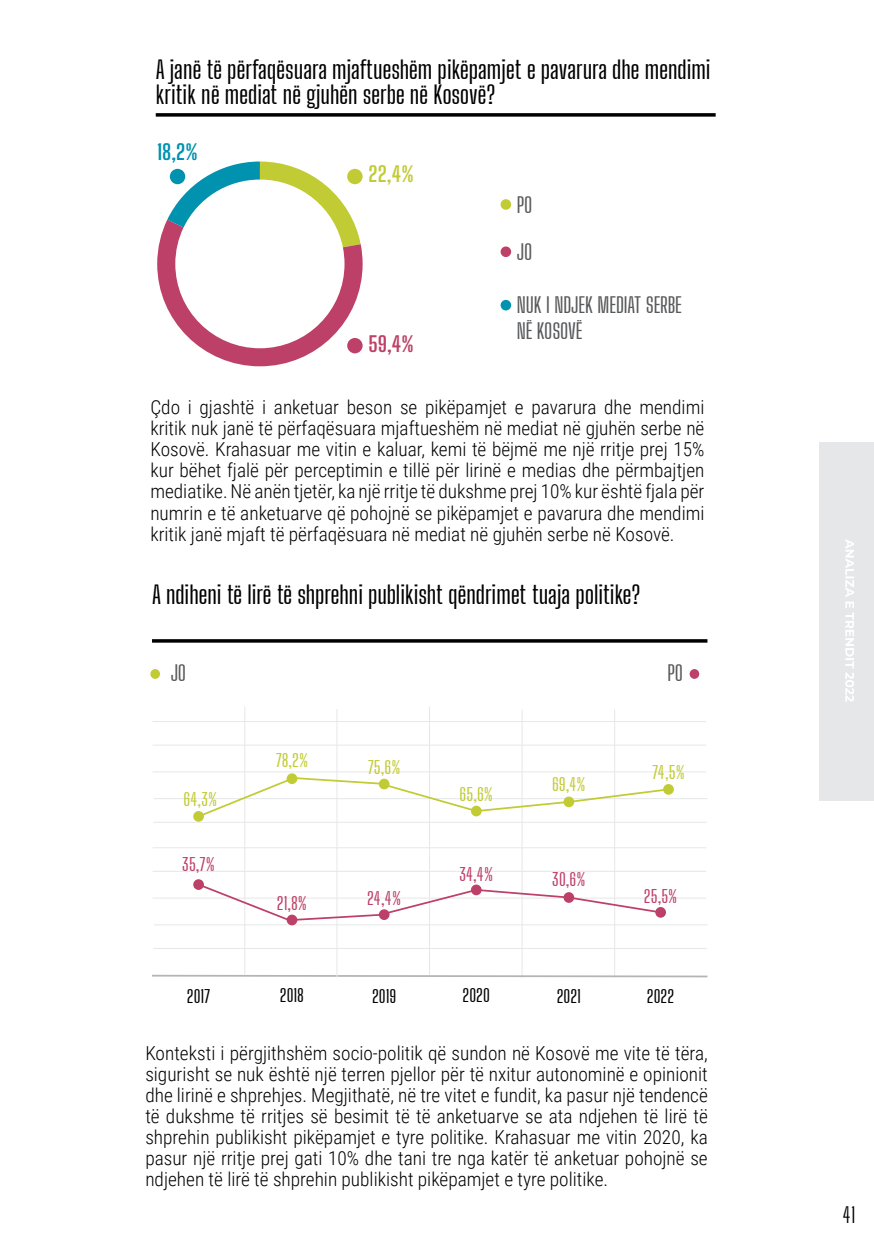
<style>
.page{position:relative;width:874px;height:1241px;background:#fff}
.page>*{position:absolute;margin:0;border:0;box-sizing:border-box;transform-origin:0 0}
.t1{font:500 24.5px/24.5px "Big Shoulders Display";letter-spacing:-.005em;color:#000}
.t2{font:500 21px/25.2px "Big Shoulders Display";letter-spacing:-.01em;color:#58595b}
.t3{font:700 21px "Big Shoulders Display";color:#0092ae}
.t4{font:700 21px "Big Shoulders Display";color:#bd4068}
.t5{font:700 21px "Big Shoulders Display";color:#c1cb34}
.t6{font:21px "Big Shoulders Display";color:#000}
.t7{font:300 19.25px/21px "Roboto Condensed";color:#000;text-align:justify}
.t8{font:500 17.5px "Big Shoulders Display";color:#c1cb34}
.t9{font:500 17.5px "Big Shoulders Display";color:#bd4068}
.t10{font:500 17.5px "Big Shoulders Display";color:#000}
</style>
<div class="page">
<div style="left:819px;top:441px;width:54px;height:359px;background:#e6e7e8"></div>
<svg style="left:845px;top:540px;width:8px;height:161px"></svg>
<svg style="left:157px;top:161px;width:205px;height:205px"></svg>
<svg style="left:156px;top:113px;width:559px;height:4px;background:#1f1f1f"></svg>
<hr style="left:152px;top:639px;width:555px;height:3px;background:#000">
<div style="left:170px;top:169px;width:15px;height:15px;background:#0092ae;border-radius:50%"></div>
<div style="left:347px;top:338px;width:15px;height:15px;background:#bd4068;border-radius:50%"></div>
<div style="left:347px;top:169px;width:15px;height:15px;background:#c1cb34;border-radius:50%"></div>
<div style="left:500px;top:246px;width:11px;height:11px;background:#bd4068;border-radius:50%"></div>
<div style="left:500px;top:300px;width:11px;height:10px;background:#0092ae;border-radius:50%"></div>
<div style="left:500px;top:199px;width:11px;height:11px;background:#c1cb34;border-radius:50%"></div>
<hr style="left:153px;top:948px;width:553px;height:1px;background:#e6e7e8">
<hr style="left:154px;top:924px;width:553px;height:1px;background:#e6e7e8">
<hr style="left:152px;top:897px;width:553px;height:1px;background:#e6e7e8">
<hr style="left:152px;top:870px;width:553px;height:1px;background:#e6e7e8">
<hr style="left:152px;top:847px;width:553px;height:1px;background:#e6e7e8">
<hr style="left:153px;top:821px;width:553px;height:1px;background:#e6e7e8">
<hr style="left:154px;top:798px;width:553px;height:1px;background:#e6e7e8">
<hr style="left:152px;top:771px;width:553px;height:1px;background:#e6e7e8">
<hr style="left:152px;top:744px;width:553px;height:1px;background:#e6e7e8">
<hr style="left:152px;top:721px;width:553px;height:1px;background:#e6e7e8">
<hr style="left:614px;top:709px;width:1px;height:268px;background:#e6e7e8">
<hr style="left:521px;top:709px;width:1px;height:268px;background:#e6e7e8">
<hr style="left:429px;top:706px;width:1px;height:268px;background:#e6e7e8">
<svg style="left:152px;top:973px;width:556px;height:5px"></svg>
<hr style="left:336px;top:709px;width:1px;height:268px;background:#e6e7e8">
<hr style="left:244px;top:706px;width:1px;height:268px;background:#e6e7e8">
<div style="left:193px;top:879px;width:11px;height:10px;background:#bd4068;border-radius:50%"></div>
<div style="left:655px;top:906px;width:10px;height:11px;background:#bd4068;border-radius:50%"></div>
<div style="left:193px;top:811px;width:11px;height:10px;background:#c1cb34;border-radius:50%"></div>
<svg style="left:286px;top:773px;width:11px;height:11px"></svg>
<div style="left:662px;top:784px;width:11px;height:10px;background:#c1cb34;border-radius:50%"></div>
<div style="left:286px;top:914px;width:11px;height:11px;background:#bd4068;border-radius:50%"></div>
<div style="left:150px;top:669px;width:10px;height:9px;background:#c1cb34;border-radius:50%"></div>
<div style="left:689px;top:669px;width:10px;height:9px;background:#bd4068;border-radius:50%"></div>
<svg style="left:196px;top:776px;width:474px;height:42px"></svg>
<svg style="left:198px;top:883px;width:464px;height:39px"></svg>
<p class="t1" style="left:156px;top:58px;width:556px">A janë të përfaqësuara mjaftueshëm pikëpamjet e pavarura dhe mendimi kritik në mediat në gjuhën serbe në Kosovë?</p>
<p class="t3" style="left:157px;top:137px;width:42px">18,2%</p>
<p class="t5" style="left:368px;top:160px;width:47px">22,4%</p>
<p class="t4" style="left:368px;top:329px;width:47px">59,4%</p>
<p class="t2" style="left:516px;top:192px;width:17px">PO</p>
<p class="t2" style="left:516px;top:239px;width:17px">JO</p>
<p class="t2" style="left:516px;top:293px;width:167px">NUK I NDJEK MEDIAT SERBE<br>NË KOSOVË</p>
<p class="t7" style="left:150px;top:396px;width:555px">Çdo i gjashtë i anketuar beson se pikëpamjet e pavarura dhe mendimi kritik nuk janë të përfaqësuara mjaftueshëm në mediat në gjuhën serbe në Kosovë. Krahasuar me vitin e kaluar, kemi të bëjmë me një rritje prej 15% kur bëhet fjalë për perceptimin e tillë për lirinë e medias dhe përmbajtjen mediatike. Në anën tjetër, ka një rritje të dukshme prej 10% kur është fjala për numrin e të anketuarve që pohojnë se pikëpamjet e pavarura dhe mendimi kritik janë mjaft të përfaqësuara në mediat në gjuhën serbe në Kosovë.</p>
<p class="t1" style="left:152px;top:582px;width:490px">A ndiheni të lirë të shprehni publikisht qëndrimet tuaja politike?</p>
<p class="t2" style="left:171px;top:660px;width:17px">JO</p>
<p class="t2" style="left:667px;top:660px;width:17px">PO</p>
<p class="t8" style="left:183px;top:787px;width:35px">64,3%</p>
<p class="t9" style="left:182px;top:853px;width:34px">35,7%</p>
<p class="t10" style="left:187px;top:984px;width:25px">2017</p>
<p class="t8" style="left:275px;top:749px;width:34px">78,2%</p>
<p class="t8" style="left:367px;top:755px;width:34px">75,6%</p>
<p class="t9" style="left:277px;top:891px;width:32px">21,8%</p>
<p class="t9" style="left:367px;top:887px;width:35px">24,4%</p>
<p class="t8" style="left:459px;top:783px;width:35px">65,6%</p>
<p class="t8" style="left:551px;top:772px;width:35px">69,4%</p>
<p class="t9" style="left:459px;top:862px;width:35px">34,4%</p>
<p class="t9" style="left:552px;top:867px;width:35px">30,6%</p>
<p class="t8" style="left:651px;top:760px;width:34px">74,5%</p>
<p class="t9" style="left:643px;top:884px;width:35px">25,5%</p>
<p class="t10" style="left:280px;top:984px;width:26px">2018</p>
<p class="t10" style="left:372px;top:984px;width:26px">2019</p>
<p class="t10" style="left:462px;top:984px;width:29px">2020</p>
<p class="t10" style="left:556px;top:984px;width:26px">2021</p>
<p class="t10" style="left:646px;top:984px;width:29px">2022</p>
<p class="t7" style="left:145px;top:1042px;width:563px">Konteksti i përgjithshëm socio-politik që sundon në Kosovë me vite të tëra, sigurisht se nuk është një terren pjellor për të nxitur autonominë e opinionit dhe lirinë e shprehjes. Megjithatë, në tre vitet e fundit, ka pasur një tendencë të dukshme të rritjes së besimit të të anketuarve se ata ndjehen të lirë të shprehin publikisht pikëpamjet e tyre politike. Krahasuar me vitin 2020, ka pasur një rritje prej gati 10% dhe tani tre nga katër të anketuar pohojnë se ndjehen të lirë të shprehin publikisht pikëpamjet e tyre politike.</p>
<p class="t6" style="left:842px;top:1201px;width:14px">41</p>
</div>
